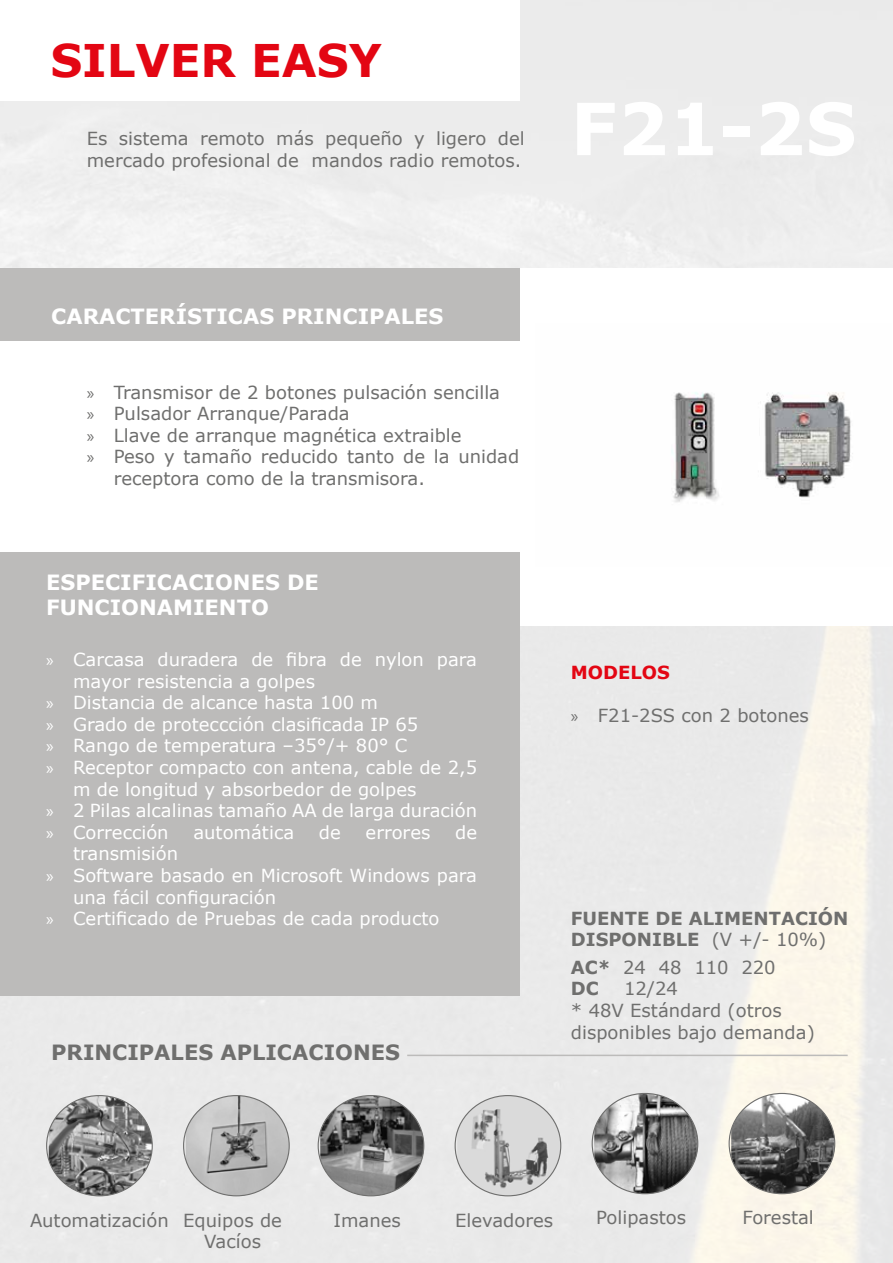
<style>
.page{position:relative;width:893px;height:1263px;background:#fff}
.page>*{position:absolute;margin:0;border:0;box-sizing:border-box;transform-origin:0 0}
.t1{font:700 45px "Verdana";color:#e30613}
.t2{font:700 21px/25.2px "Verdana";color:#fff}
.t3{font:700 21px "Verdana";color:#6f6f6e}
.t4{font:18px "Verdana";color:#fff}
.t5{font:18px/21.6px "Verdana";color:#6f6f6e}
.t6{font:700 18px/21.6px "Verdana";color:#6f6f6e}
.t7{font:700 18px "Verdana";color:#e30613}
.s1{font-family:"Myriad Pro"}
.s2{font-weight:400}
.s3{font-weight:700}
</style>
<div class="page">
<div style="left:0;top:268px;width:519px;height:73px;background:#bcbbba"></div>
<img style="left:49px;top:1095px;width:103px;height:101px">
<img style="left:186px;top:1095px;width:103px;height:101px">
<img style="left:320px;top:1095px;width:104px;height:101px">
<img style="left:457px;top:1095px;width:104px;height:101px">
<img style="left:594px;top:1093px;width:104px;height:101px">
<img style="left:731px;top:1093px;width:104px;height:101px">
<hr style="left:407px;top:1054px;width:441px;height:2px;background:#bcbbba">
<div style="left:0;top:552px;width:519px;height:443px;background:#bcbbba"></div>
<img style="left:671px;top:392px;width:182px;height:111px">
<h1 class="t1" style="left:50px;top:29px;width:333px">SILVER EASY</h1>
<p class="t5" style="left:87px;top:127px;width:439px">Es sistema remoto más pequeño y ligero del mercado profesional de mandos radio remotos.</p>
<p class="t2" style="left:51px;top:303px;width:394px">CARACTERÍSTICAS PRINCIPALES</p>
<p class="t5" style="left:87px;top:381px;width:415px"><span class="s1">»</span> Transmisor de 2 botones pulsación sencilla</p>
<p class="t5" style="left:87px;top:403px;width:265px"><span class="s1">»</span> Pulsador Arranque/Parada</p>
<p class="t5" style="left:87px;top:424px;width:376px"><span class="s1">»</span> Llave de arranque magnética extraible</p>
<p class="t5" style="left:87px;top:446px;width:434px"><span class="s1">»</span> Peso y tamaño reducido tanto de la unidad</p>
<p class="t5" style="left:114px;top:467px;width:313px">receptora como de la transmisora.</p>
<p class="t2" style="left:46px;top:569px;width:274px">ESPECIFICACIONES DE<br>FUNCIONAMIENTO</p>
<p class="t4" style="left:46px;top:647px;width:433px"><span class="s1">»</span> Carcasa duradera de fibra de nylon para</p>
<p class="t4" style="left:73px;top:669px;width:243px">mayor resistencia a golpes</p>
<p class="t4" style="left:46px;top:690px;width:334px"><span class="s1">»</span> Distancia de alcance hasta 100 m</p>
<p class="t4" style="left:46px;top:712px;width:374px"><span class="s1">»</span> Grado de proteccción clasificada IP 65</p>
<p class="t4" style="left:46px;top:733px;width:363px"><span class="s1">»</span> Rango de temperatura –35°/+ 80° C</p>
<p class="t4" style="left:46px;top:755px;width:433px"><span class="s1">»</span> Receptor compacto con antena, cable de 2,5</p>
<p class="t4" style="left:73px;top:777px;width:345px">m de longitud y absorbedor de golpes</p>
<p class="t4" style="left:46px;top:798px;width:432px"><span class="s1">»</span> 2 Pilas alcalinas tamaño AA de larga duración</p>
<p class="t4" style="left:46px;top:820px;width:124px"><span class="s1">»</span> Corrección</p>
<p class="t4" style="left:193px;top:820px;width:102px">automática</p>
<p class="t4" style="left:319px;top:820px;width:23px">de</p>
<p class="t4" style="left:366px;top:820px;width:66px">errores</p>
<p class="t4" style="left:455px;top:820px;width:23px">de</p>
<p class="t4" style="left:73px;top:841px;width:107px">transmisión</p>
<p class="t4" style="left:46px;top:863px;width:433px"><span class="s1">»</span> Software basado en Microsoft Windows para</p>
<p class="t4" style="left:73px;top:885px;width:205px">una fácil configuración</p>
<p class="t4" style="left:46px;top:906px;width:395px"><span class="s1">»</span> Certificado de Pruebas de cada producto</p>
<p class="t3" style="left:51px;top:1037px;width:350px">PRINCIPALES APLICACIONES</p>
<p class="t7" style="left:571px;top:660px;width:101px">MODELOS</p>
<p class="t5" style="left:571px;top:705px;width:240px"><span class="s1">»</span> F21-2SS con 2 botones</p>
<p class="t6" style="left:571px;top:907px;width:279px">FUENTE DE ALIMENTACIÓN<br>DISPONIBLE <span class="s2">(V +/- 10%)</span></p>
<p class="t5" style="left:571px;top:956px;width:206px"><span class="s3">AC*</span> 24 48 110 220<br><span class="s3">DC</span></p>
<p class="t5" style="left:571px;top:978px;width:245px;text-indent:53px">12/24<br>* 48V Estándard (otros disponibles bajo demanda)</p>
<p class="t5" style="left:204px;top:1209px;width:79px;text-indent:-174px">Automatización Equipos de<br>Vacíos</p>
<p class="t5" style="left:334px;top:1209px;width:69px">Imanes</p>
<p class="t5" style="left:455px;top:1209px;width:100px">Elevadores</p>
<p class="t5" style="left:596px;top:1207px;width:92px">Polipastos</p>
<p class="t5" style="left:742px;top:1207px;width:73px">Forestal</p>
</div>
